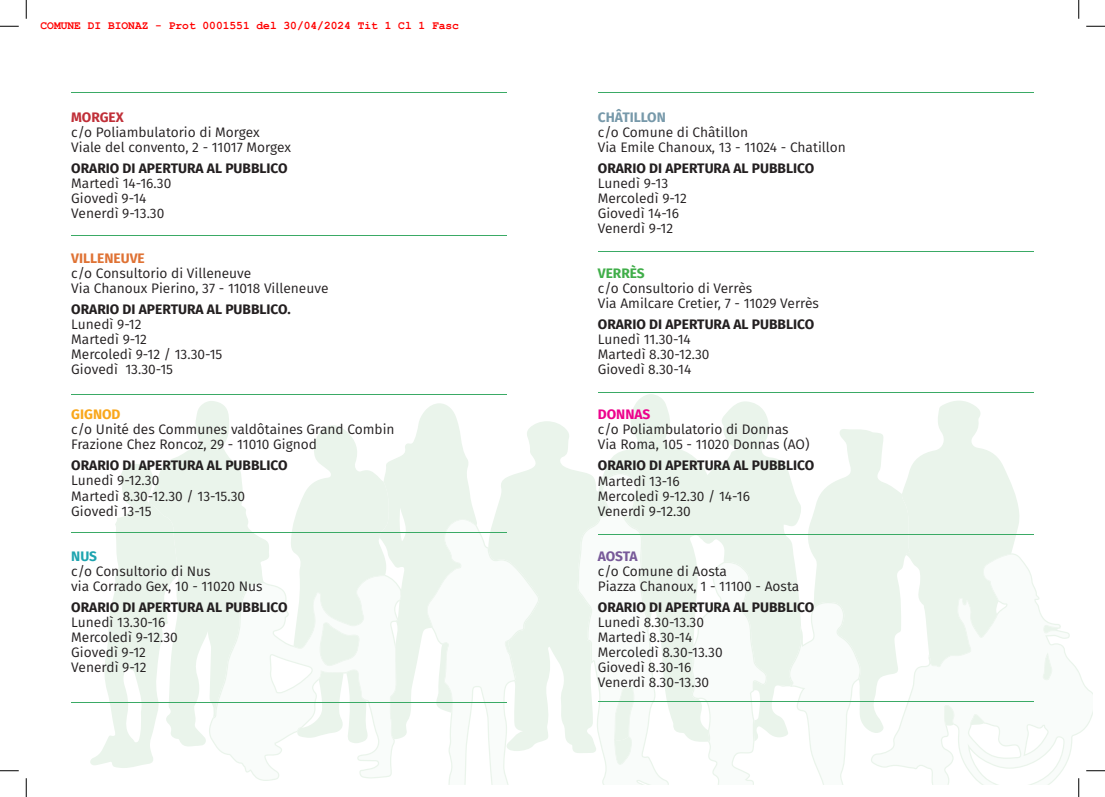
<style>
.page{position:relative;width:1105px;height:797px;background:#fff}
.page>*{position:absolute;margin:0;border:0;box-sizing:border-box;transform-origin:0 0}
.t1{font:13.75px/15px "Fira Sans";color:#231f20}
.t2{font:700 13.75px "Fira Sans";color:#231f20}
.t3{font:700 13.75px "Fira Sans";color:#df7234}
.t4{font:700 13.75px "Fira Sans";color:#79a}
.t5{font:700 13.75px "Fira Sans";color:#c02f38}
.t6{font:700 13.75px "Fira Sans";color:#f9a71b}
.t7{font:700 13.75px "Fira Sans";color:#40ae49}
.t8{font:700 13.75px "Fira Sans";color:#ed028c}
.t9{font:700 13.75px "Fira Sans";letter-spacing:-.015em;color:#785a99}
.t10{font:700 13.75px "Fira Sans";color:#1ea4af}
.t11{font:700 11.25px "Courier New";color:#f00}
</style>
<div class="page">
<svg style="left:606px;top:394px;width:174px;height:346px;fill:#eaf4eb"></svg>
<svg style="left:1019px;top:557px;width:74px;height:228px"></svg>
<svg style="left:539px;top:421px;width:67px;height:332px;fill:#eaf4eb"></svg>
<svg style="left:165px;top:401px;width:104px;height:345px;fill:#eaf4eb"></svg>
<svg style="left:209px;top:575px;width:82px;height:206px"></svg>
<svg style="left:90px;top:464px;width:88px;height:304px"></svg>
<svg style="left:1044px;top:624px;width:17px;height:8px"></svg>
<svg style="left:691px;top:561px;width:76px;height:224px"></svg>
<svg style="left:1043px;top:654px;width:9px;height:25px"></svg>
<svg style="left:780px;top:401px;width:239px;height:384px"></svg>
<svg style="left:291px;top:403px;width:248px;height:382px"></svg>
<svg style="left:577px;top:473px;width:92px;height:312px"></svg>
<hr style="left:71px;top:235px;width:436px;height:1px;background:#3aaa65">
<hr style="left:71px;top:394px;width:436px;height:1px;background:#3aaa65">
<hr style="left:71px;top:532px;width:436px;height:1px;background:#3aaa65">
<hr style="left:71px;top:702px;width:436px;height:1px;background:#3aaa65">
<hr style="left:71px;top:92px;width:436px;height:1px;background:#3aaa65">
<hr style="left:598px;top:251px;width:435px;height:1px;background:#3aaa65">
<hr style="left:598px;top:392px;width:435px;height:1px;background:#3aaa65">
<hr style="left:598px;top:534px;width:436px;height:1px;background:#3aaa65">
<hr style="left:598px;top:701px;width:436px;height:1px;background:#3aaa65">
<hr style="left:598px;top:92px;width:436px;height:1px;background:#3aaa65">
<svg style="left:0;top:25px;width:19px;height:2px"></svg>
<svg style="left:1086px;top:25px;width:19px;height:2px"></svg>
<svg style="left:0;top:770px;width:19px;height:1px"></svg>
<svg style="left:1086px;top:770px;width:19px;height:1px"></svg>
<svg style="left:25px;top:0;width:2px;height:19px"></svg>
<svg style="left:25px;top:778px;width:2px;height:19px"></svg>
<svg style="left:1078px;top:0;width:1px;height:19px"></svg>
<svg style="left:1078px;top:778px;width:1px;height:19px"></svg>
<p class="t11" style="left:41px;top:20px;width:420px">COMUNE DI BIONAZ - Prot 0001551 del 30/04/2024 Tit 1 Cl 1 Fasc</p>
<p class="t5" style="left:71px;top:105px;width:54px">MORGEX</p>
<p class="t1" style="left:71px;top:124px;width:221px">c/o Poliambulatorio di Morgex<br>Viale del convento, 2 - 11017 Morgex</p>
<p class="t2" style="left:71px;top:156px;width:218px">ORARIO DI APERTURA AL PUBBLICO</p>
<p class="t1" style="left:71px;top:175px;width:102px">Martedì 14-16.30<br>Giovedì 9-14<br>Venerdì 9-13.30</p>
<p class="t3" style="left:71px;top:246px;width:75px">VILLENEUVE</p>
<p class="t1" style="left:71px;top:265px;width:259px">c/o Consultorio di Villeneuve<br>Via Chanoux Pierino, 37 - 11018 Villeneuve</p>
<p class="t2" style="left:71px;top:298px;width:221px">ORARIO DI APERTURA AL PUBBLICO.</p>
<p class="t1" style="left:71px;top:316px;width:153px">Lunedì 9-12<br>Martedì 9-12<br>Mercoledì 9-12 / 13.30-15<br>Giovedì 13.30-15</p>
<p class="t6" style="left:71px;top:403px;width:51px">GIGNOD</p>
<p class="t1" style="left:71px;top:421px;width:325px">c/o Unité des Communes valdôtaines Grand Combin<br>Frazione Chez Roncoz, 29 - 11010 Gignod</p>
<p class="t2" style="left:71px;top:454px;width:218px">ORARIO DI APERTURA AL PUBBLICO</p>
<p class="t1" style="left:71px;top:473px;width:175px">Lunedì 9-12.30<br>Martedì 8.30-12.30 / 13-15.30<br>Giovedì 13-15</p>
<p class="t10" style="left:71px;top:544px;width:27px">NUS</p>
<p class="t1" style="left:71px;top:563px;width:193px">c/o Consultorio di Nus<br>via Corrado Gex, 10 - 11020 Nus</p>
<p class="t2" style="left:71px;top:595px;width:218px">ORARIO DI APERTURA AL PUBBLICO</p>
<p class="t1" style="left:71px;top:614px;width:108px">Lunedì 13.30-16<br>Mercoledì 9-12.30<br>Giovedì 9-12<br>Venerdì 9-12</p>
<p class="t4" style="left:598px;top:105px;width:70px">CHÂTILLON</p>
<p class="t1" style="left:598px;top:124px;width:249px">c/o Comune di Châtillon<br>Via Emile Chanoux, 13 - 11024 - Chatillon</p>
<p class="t2" style="left:598px;top:156px;width:218px">ORARIO DI APERTURA AL PUBBLICO</p>
<p class="t1" style="left:598px;top:175px;width:90px">Lunedì 9-13<br>Mercoledì 9-12<br>Giovedì 14-16<br>Venerdì 9-12</p>
<p class="t7" style="left:598px;top:261px;width:48px">VERRÈS</p>
<p class="t1" style="left:598px;top:280px;width:223px">c/o Consultorio di Verrès<br>Via Amilcare Cretier, 7 - 11029 Verrès</p>
<p class="t2" style="left:598px;top:313px;width:218px">ORARIO DI APERTURA AL PUBBLICO</p>
<p class="t1" style="left:598px;top:331px;width:113px">Lunedì 11.30-14<br>Martedì 8.30-12.30<br>Giovedì 8.30-14</p>
<p class="t8" style="left:598px;top:403px;width:54px">DONNAS</p>
<p class="t1" style="left:598px;top:421px;width:213px">c/o Poliambulatorio di Donnas<br>Via Roma, 105 - 11020 Donnas (AO)</p>
<p class="t2" style="left:598px;top:454px;width:218px">ORARIO DI APERTURA AL PUBBLICO</p>
<p class="t1" style="left:598px;top:473px;width:154px">Martedì 13-16<br>Mercoledì 9-12.30 / 14-16<br>Venerdì 9-12.30</p>
<p class="t9" style="left:598px;top:544px;width:41px">AOSTA</p>
<p class="t1" style="left:598px;top:563px;width:203px">c/o Comune di Aosta<br>Piazza Chanoux, 1 - 11100 - Aosta</p>
<p class="t2" style="left:598px;top:595px;width:218px">ORARIO DI APERTURA AL PUBBLICO</p>
<p class="t1" style="left:598px;top:614px;width:126px">Lunedì 8.30-13.30<br>Martedì 8.30-14<br>Mercoledì 8.30-13.30<br>Giovedì 8.30-16<br>Venerdì 8.30-13.30</p>
</div>
